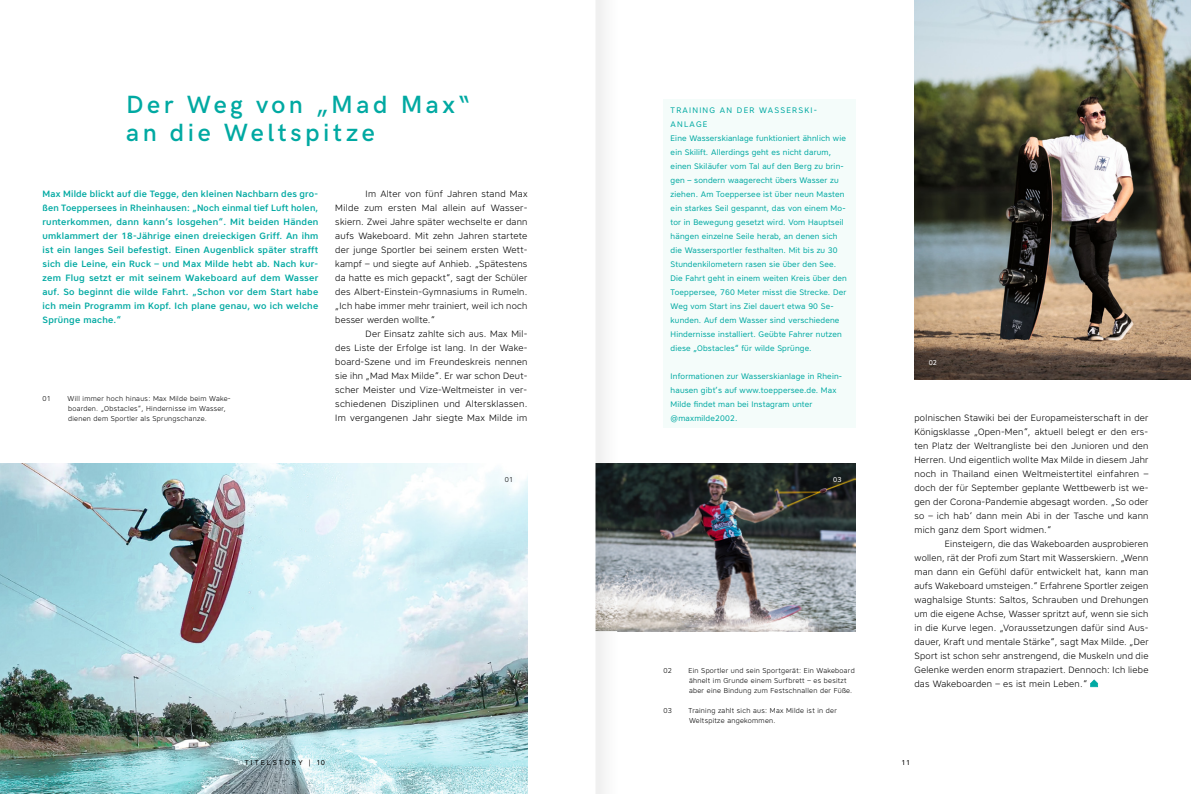
<style>
.page{position:relative;width:1191px;height:794px;background:#fff}
.page>*{position:absolute;margin:0;border:0;box-sizing:border-box;transform-origin:0 0}
.t1{font:600 25px/28px "HK Grotesk";letter-spacing:.14em;color:#00a9a2}
.t2{font:300 9.1px/14px "Core Sans A35";letter-spacing:.025em;color:#000;text-align:justify}
.t3{font:500 9.1px/14px "Core Sans A55";letter-spacing:.025em;color:#00a9a2;text-align:justify}
.t4{font:8px/14px "Core Sans A45";letter-spacing:.02em;color:#00a9a2}
.t5{font:300 7px/10px "Core Sans A35";letter-spacing:.04em;color:#000}
.t6{font:7px "Core Sans A45";letter-spacing:.3em;color:#000}
.t7{font:7px "Core Sans A45";color:#fff}
</style>
<div class="page">
<img style="left:0;top:463px;width:527px;height:331px">
<div style="left:663px;top:100px;width:192px;height:328px;background:#f4fcfa"></div>
<img style="left:617px;top:463px;width:238px;height:168px">
<img style="left:914px;top:0;width:277px;height:379px">
<svg style="left:1090px;top:679px;width:8px;height:8px"></svg>
<svg style="left:595px;top:0;width:22px;height:794px"></svg>
<h1 class="t1" style="left:126px;top:88px;width:345px">Der Weg von „Mad Max“ an die Weltspitze</h1>
<p class="t3" style="left:43px;top:187px;width:277px">max milde blickt auf die tegge, den kleinen nachbarn des gro&shy;ßen toeppersees in rheinhausen: „noch einmal tief Luft holen, runterkommen, dann kann‘s losgehen“. mit beiden händen umklammert der 18-Jährige einen dreieckigen Griff. an ihm ist ein langes seil befestigt. einen augenblick später strafft sich die Leine, ein ruck – und max milde hebt ab. nach kur&shy;zem Flug setzt er mit seinem Wakeboard auf dem Wasser auf. so beginnt die wilde Fahrt. „schon vor dem start habe ich mein Programm im Kopf. Ich plane genau, wo ich welche sprünge mache.“</p>
<p class="t5" style="left:43px;top:393px;width:10px">01</p>
<p class="t5" style="left:68px;top:393px;width:165px">Will immer hoch hinaus: Max Milde beim Wake&shy;boarden. „Obstacles“, Hindernisse im Wasser, dienen dem Sportler als Sprungschanze.</p>
<p class="t2" style="left:335px;top:186px;width:194px;text-indent:30px">Im Alter von fünf Jahren stand Max Milde zum ersten Mal allein auf Wasser&shy;skiern. Zwei Jahre später wechselte er dann aufs Wakeboard. Mit zehn Jahren startete der junge Sportler bei seinem ersten Wett&shy;kampf – und siegte auf Anhieb. „Spätestens da hatte es mich gepackt“, sagt der Schüler des Albert-Einstein-Gymnasiums in Rumeln. „Ich habe immer mehr trainiert, weil ich noch besser werden wollte.“</p>
<p class="t2" style="left:335px;top:326px;width:194px;text-indent:30px">Der Einsatz zahlte sich aus. Max Mil&shy;des Liste der Erfolge ist lang. In der Wake&shy;board-Szene und im Freundeskreis nennen sie ihn „Mad Max Milde“. Er war schon Deut&shy;scher Meister und Vize-Weltmeister in ver&shy;schiedenen Disziplinen und Altersklassen.<br>Im vergangenen Jahr siegte Max Milde im</p>
<p class="t4" style="left:670px;top:103px;width:178px">TRAINING AN DER WASSERSKI-ANLAGE<br>Eine Wasserskianlage funktioniert ähnlich wie ein Skilift. Allerdings geht es nicht darum, einen Skiläufer vom Tal auf den Berg zu brin&shy;gen – sondern waagerecht übers Wasser zu ziehen. Am Toeppersee ist über neun Masten ein starkes Seil gespannt, das von einem Mo&shy;tor in Bewegung gesetzt wird. Vom Hauptseil hängen einzelne Seile herab, an denen sich die Wassersportler festhalten. Mit bis zu 30<br>Stundenkilometern rasen sie über den See.<br>Die Fahrt geht in einem weiten Kreis über den Toeppersee, 760 Meter misst die Strecke. Der Weg vom Start ins Ziel dauert etwa 90 Se&shy;kunden. Auf dem Wasser sind verschiedene Hindernisse installiert. Geübte Fahrer nutzen diese „Obstacles“ für wilde Sprünge.</p>
<p class="t4" style="left:670px;top:369px;width:173px">Informationen zur Wasserskianlage in Rhein&shy;hausen gibt’s auf www.toeppersee.de. Max Milde findet man bei Instagram unter @maxmilde2002.</p>
<p class="t5" style="left:505px;top:475px;width:10px">01</p>
<p class="t7" style="left:833px;top:475px;width:10px">03</p>
<p class="t5" style="left:663px;top:665px;width:10px">02</p>
<p class="t5" style="left:688px;top:665px;width:168px">Ein Sportler und sein Sportgerät: Ein Wakeboard ähnelt im Grunde einem Surfbrett – es besitzt aber eine Bindung zum Festschnallen der Füße.</p>
<p class="t5" style="left:663px;top:705px;width:10px">03</p>
<p class="t5" style="left:688px;top:705px;width:150px">Training zahlt sich aus: Max Milde ist in der<br>Weltspitze angekommen.</p>
<p class="t7" style="left:928px;top:358px;width:10px">02</p>
<p class="t2" style="left:914px;top:410px;width:235px">polnischen Stawiki bei der Europameisterschaft in der Königsklasse „Open-Men“, aktuell belegt er den ers&shy;ten Platz der Weltrangliste bei den Junioren und den Herren. Und eigentlich wollte Max Milde in diesem Jahr noch in Thailand einen Weltmeistertitel einfahren – doch der für September geplante Wettbewerb ist we&shy;gen der Corona-Pandemie abgesagt worden. „So oder so – ich hab‘ dann mein Abi in der Tasche und kann mich ganz dem Sport widmen.“</p>
<p class="t2" style="left:914px;top:536px;width:235px;text-indent:30px">Einsteigern, die das Wakeboarden ausprobieren wollen, rät der Profi zum Start mit Wasserskiern. „Wenn man dann ein Gefühl dafür entwickelt hat, kann man aufs Wakeboard umsteigen.“ Erfahrene Sportler zeigen waghalsige Stunts: Saltos, Schrauben und Drehungen um die eigene Achse, Wasser spritzt auf, wenn sie sich in die Kurve legen. „Voraussetzungen dafür sind Aus&shy;dauer, Kraft und mentale Stärke“, sagt Max Milde. „Der Sport ist schon sehr anstrengend, die Muskeln und die Gelenke werden enorm strapaziert. Dennoch: Ich liebe das Wakeboarden – es ist mein Leben.“</p>
<p class="t6" style="left:245px;top:758px;width:82px">TITELSTORY | 10</p>
<p class="t6" style="left:901px;top:758px;width:10px">11</p>
</div>
